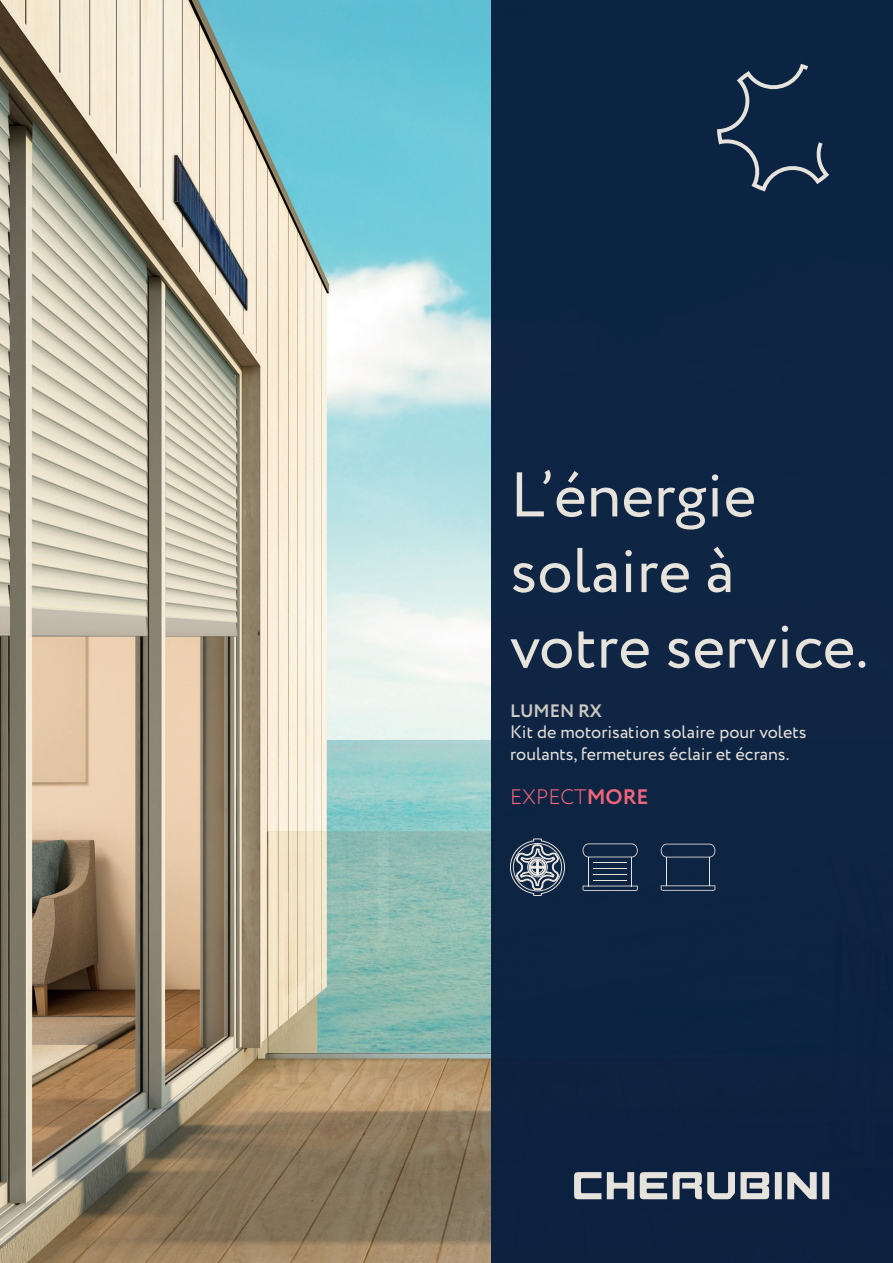
<style>
.page{position:relative;width:893px;height:1263px;background:#fff}
.page>*{position:absolute;margin:0;border:0;box-sizing:border-box;transform-origin:0 0}
.t1{font:63px/75.6px "Circe";color:#e6e2dc}
.t2{font:300 21px "Circe";color:#f1657a}
.t3{font:18px/21.6px "Circe";color:#e6e2dc}
.t4{font:700 18px "Circe";color:#ccc9c2}
.s1{font-weight:700}
</style>
<div class="page">
<img style="left:0;top:0;width:491px;height:1263px">
<div style="left:491px;top:0;width:402px;height:1263px;background:#091f3f"></div>
<svg style="left:717px;top:64px;width:112px;height:127px"></svg>
<div style="left:822px;top:1172px;width:7px;height:27px;background:#e6e2dc"></div>
<div style="left:775px;top:1172px;width:7px;height:27px;background:#e6e2dc"></div>
<svg style="left:574px;top:1172px;width:27px;height:27px"></svg>
<svg style="left:607px;top:1172px;width:27px;height:27px"></svg>
<svg style="left:640px;top:1172px;width:27px;height:27px"></svg>
<svg style="left:787px;top:1172px;width:30px;height:27px"></svg>
<svg style="left:673px;top:1172px;width:96px;height:27px"></svg>
<svg style="left:510px;top:838px;width:55px;height:58px"></svg>
<svg style="left:661px;top:844px;width:54px;height:47px"></svg>
<svg style="left:583px;top:843px;width:55px;height:48px"></svg>
<hr style="left:593px;top:862px;width:34px;height:1px;background:#e6e2dc">
<hr style="left:593px;top:868px;width:34px;height:1px;background:#e6e2dc">
<hr style="left:593px;top:874px;width:34px;height:1px;background:#e6e2dc">
<hr style="left:593px;top:880px;width:34px;height:1px;background:#e6e2dc">
<h1 class="t1" style="left:510px;top:459px;width:360px">L’énergie solaire à votre service.</h1>
<p class="t4" style="left:510px;top:698px;width:93px">LUMEN RX</p>
<p class="t3" style="left:510px;top:722px;width:298px">Kit de motorisation solaire pour volets roulants, fermetures éclair et écrans.</p>
<p class="t2" style="left:510px;top:783px;width:140px">EXPECT<span class="s1">MORE</span></p>
</div>
